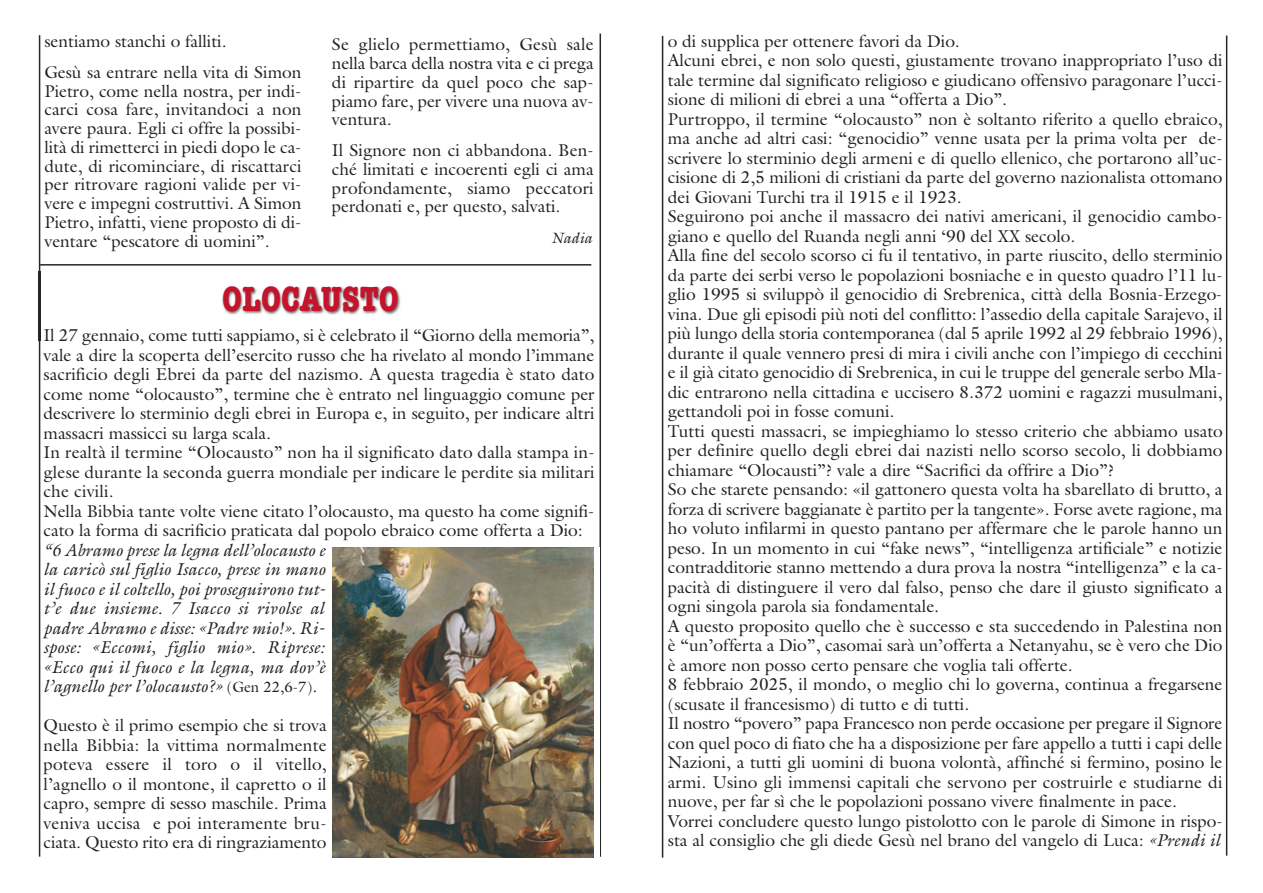
<style>
.page{position:relative;width:1263px;height:893px;background:#fff}
.page>*{position:absolute;margin:0;border:0;box-sizing:border-box;transform-origin:0 0}
.t1{font:700 condensed 36px "American Typewriter";color:#c5132b}
.t2{font:17.25px/19.5px "Galliard";color:#232122;text-align:justify}
.t3{font:italic 17.25px/19.5px "Galliard";letter-spacing:.01em;color:#232122;text-align:justify}
.t4{font:italic 15px "Galliard";color:#232122}
.s1{font-style:normal;font-size:15px}
.s2{font-style:normal}
.s3{font-style:italic}
</style>
<div class="page">
<hr style="left:662px;top:36px;width:1px;height:822px;background:#272627">
<hr style="left:600px;top:34px;width:1px;height:823px;background:#272627">
<hr style="left:39px;top:35px;width:1px;height:821px;background:#272627">
<hr style="left:1226px;top:36px;width:1px;height:819px;background:#272627">
<img style="left:38px;top:271px;width:363px;height:69px">
<img style="left:39px;top:271px;width:1px;height:69px">
<hr style="left:40px;top:264px;width:551px;height:2px;background:#272627">
<img style="left:333px;top:548px;width:261px;height:309px">
<p class="t2" style="left:44px;top:28px;width:259px;line-height:30.8px">sentiamo stanchi o falliti.<br>Gesù sa entrare nella vita di Simon</p>
<p class="t2" style="left:44px;top:83px;width:259px;line-height:18.8px">Pietro, come nella nostra, per indi&shy;carci cosa fare, invitandoci a non avere paura. Egli ci offre la possibi&shy;lità di rimetterci in piedi dopo le ca&shy;dute, di ricominciare, di riscattarci per ritrovare ragioni valide per vi&shy;vere e impegni costruttivi. A Simon Pietro, infatti, viene proposto di di&shy;ventare “pescatore di uomini”.</p>
<p class="t2" style="left:332px;top:37px;width:263px;line-height:18.8px">Se glielo permettiamo, Gesù sale nella barca della nostra vita e ci prega di ripartire da quel poco che sap&shy;piamo fare, per vivere una nuova av&shy;ventura.</p>
<p class="t2" style="left:332px;top:143px;width:263px;line-height:18.8px">Il Signore non ci abbandona. Ben&shy;ché limitati e incoerenti egli ci ama profondamente, siamo peccatori perdonati e, per questo, salvati.</p>
<p class="t4" style="left:551px;top:232px;width:43px">Nadia</p>
<h1 class="t1" style="left:222px;top:277px;width:178px">OLOCAUSTO</h1>
<p class="t2" style="left:44px;top:327px;width:553px;text-align:left">Il 27 gennaio, come tutti sappiamo, si è celebrato il “Giorno della memoria”, vale a dire la scoperta dell’esercito russo che ha rivelato al mondo l’immane sacrificio degli Ebrei da parte del nazismo. A questa tragedia è stato dato come nome “olocausto”, termine che è entrato nel linguaggio comune per descrivere lo sterminio degli ebrei in Europa e, in seguito, per indicare altri massacri massicci su larga scala.<br>In realtà il termine “Olocausto” non ha il significato dato dalla stampa in&shy;glese durante la seconda guerra mondiale per indicare le perdite sia militari che civili.<br>Nella Bibbia tante volte viene citato l’olocausto, ma questo ha come signifi&shy;cato la forma di sacrificio praticata dal popolo ebraico come offerta a Dio:</p>
<p class="t3" style="left:44px;top:542px;width:283px">“6 Abramo prese la legna dell’olocausto e la caricò sul figlio Isacco, prese in mano il fuoco e il coltello, poi proseguirono tut&shy;t’e due insieme. 7 Isacco si rivolse al padre Abramo e disse: «Padre mio!». Ri&shy;spose: «Eccomi, figlio mio». Riprese: «Ecco qui il fuoco e la legna, ma dov’è l’agnello per l’olocausto?» <span class="s1">(Gen 22,6-7)</span><span class="s2">.</span></p>
<p class="t2" style="left:44px;top:717px;width:285px">Questo è il primo esempio che si trova nella Bibbia: la vittima normalmente poteva essere il toro o il vitello, l’agnello o il montone, il capretto o il capro, sempre di sesso maschile. Prima veniva uccisa e poi interamente bru&shy;ciata. Questo rito era di ringraziamento</p>
<p class="t2" style="left:668px;top:33px;width:557px;text-align:left">o di supplica per ottenere favori da Dio.<br>Alcuni ebrei, e non solo questi, giustamente trovano inappropriato l’uso di tale termine dal significato religioso e giudicano offensivo paragonare l’ucci&shy;sione di milioni di ebrei a una “offerta a Dio”.<br>Purtroppo, il termine “olocausto” non è soltanto riferito a quello ebraico, ma anche ad altri casi: “genocidio” venne usata per la prima volta per de&shy;scrivere lo sterminio degli armeni e di quello ellenico, che portarono all’uc&shy;cisione di 2,5 milioni di cristiani da parte del governo nazionalista ottomano dei Giovani Turchi tra il 1915 e il 1923.<br>Seguirono poi anche il massacro dei nativi americani, il genocidio cambo&shy;giano e quello del Ruanda negli anni ‘90 del XX secolo.<br>Alla fine del secolo scorso ci fu il tentativo, in parte riuscito, dello sterminio da parte dei serbi verso le popolazioni bosniache e in questo quadro l’11 lu&shy;glio 1995 si sviluppò il genocidio di Srebrenica, città della Bosnia-Erzego&shy;vina. Due gli episodi più noti del conflitto: l’assedio della capitale Sarajevo, il più lungo della storia contemporanea (dal 5 aprile 1992 al 29 febbraio 1996), durante il quale vennero presi di mira i civili anche con l’impiego di cecchini e il già citato genocidio di Srebrenica, in cui le truppe del generale serbo Mla&shy;dic entrarono nella cittadina e uccisero 8.372 uomini e ragazzi musulmani, gettandoli poi in fosse comuni.<br>Tutti questi massacri, se impieghiamo lo stesso criterio che abbiamo usato per definire quello degli ebrei dai nazisti nello scorso secolo, li dobbiamo chiamare “Olocausti”? vale a dire “Sacrifici da offrire a Dio”?<br>So che starete pensando: «il gattonero questa volta ha sbarellato di brutto, a forza di scrivere baggianate è partito per la tangente». Forse avete ragione, ma ho voluto infilarmi in questo pantano per affermare che le parole hanno un peso. In un momento in cui “fake news”, “intelligenza artificiale” e notizie contradditorie stanno mettendo a dura prova la nostra “intelligenza” e la ca&shy;pacità di distinguere il vero dal falso, penso che dare il giusto significato a ogni singola parola sia fondamentale.<br>A questo proposito quello che è successo e sta succedendo in Palestina non è “un’offerta a Dio”, casomai sarà un’offerta a Netanyahu, se è vero che Dio è amore non posso certo pensare che voglia tali offerte.<br>8 febbraio 2025, il mondo, o meglio chi lo governa, continua a fregarsene (scusate il francesismo) di tutto e di tutti.<br>Il nostro “povero” papa Francesco non perde occasione per pregare il Signore con quel poco di fiato che ha a disposizione per fare appello a tutti i capi delle Nazioni, a tutti gli uomini di buona volontà, affinché si fermino, posino le armi. Usino gli immensi capitali che servono per costruirle e studiarne di nuove, per far sì che le popolazioni possano vivere finalmente in pace.<br>Vorrei concludere questo lungo pistolotto con le parole di Simone in rispo&shy;sta al consiglio che gli diede Gesù nel brano del vangelo di Luca: <span class="s3">«Prendi il</span></p>
</div>
